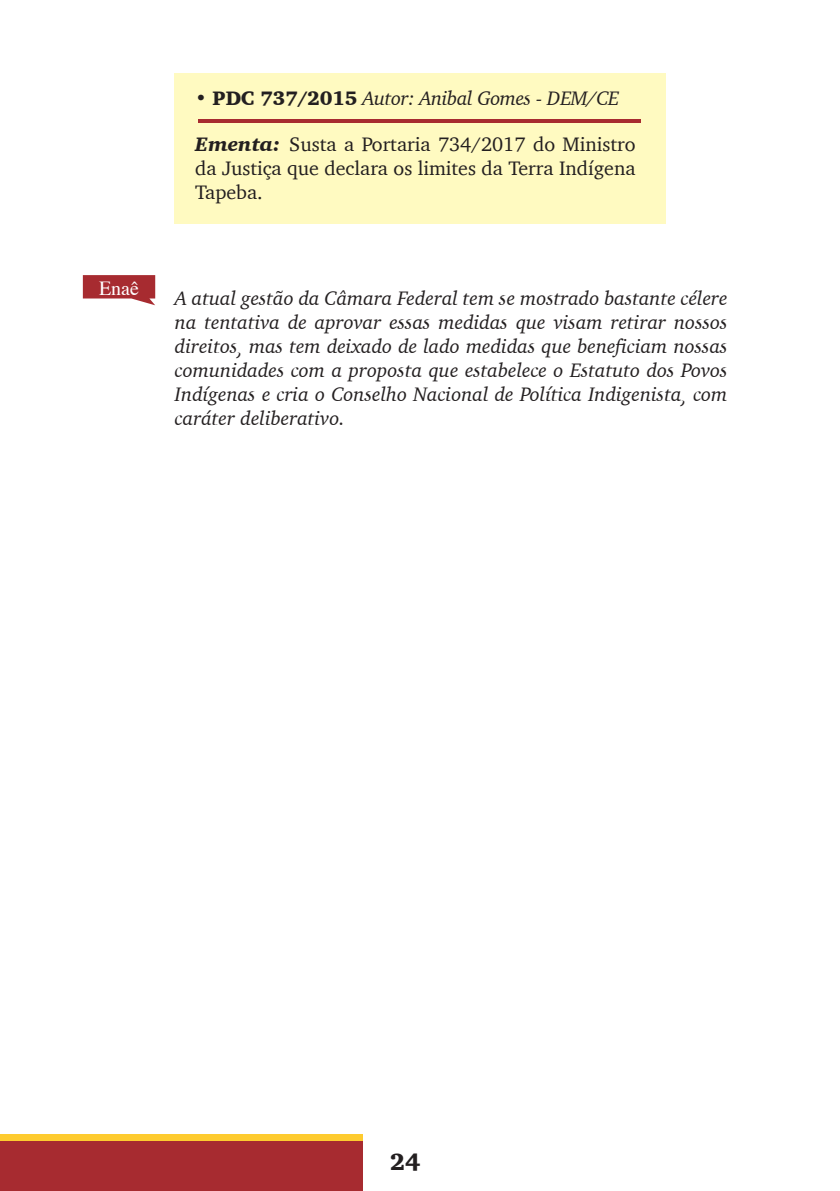
<style>
.page{position:relative;width:840px;height:1191px;background:#fff}
.page>*{position:absolute;margin:0;border:0;box-sizing:border-box;transform-origin:0 0}
.t1{font:900 24px "Charter";color:#231f20}
.t2{font:italic 20px/24px "Charter";color:#231f20;text-align:justify}
.t3{font:20px/24px "Charter";color:#231f20;text-align:justify}
.t4{font:italic 20px "Charter";letter-spacing:-.02em;color:#231f20}
.t5{font:20px "Times";color:#fff}
.s1{font-style:normal}
.s2{font-weight:900;font-style:normal}
.s3{font-weight:900;font-style:italic}
</style>
<div class="page">
<div style="left:0;top:1134px;width:363px;height:57px;background:#a72b30"></div>
<div style="left:0;top:1134px;width:363px;height:7px;background:#fecb2f"></div>
<div style="left:174px;top:74px;width:491px;height:150px;background:#fffac1"></div>
<hr style="left:199px;top:120px;width:441px;height:3px;background:#a72b30">
<svg style="left:83px;top:275px;width:72px;height:30px"></svg>
<div style="left:87px;top:279px;width:64px;height:18px;background:#a72b30"></div>
<hr style="left:839px;top:0;width:1px;height:141px;background:#a72b30">
<p class="t5" style="left:99px;top:269px;width:41px">Enaê</p>
<p class="t4" style="left:195px;top:81px;width:425px"><span class="s1">•</span> <span class="s2">PDC 737/2015</span> Autor: Anibal Gomes - DEM/CE</p>
<p class="t3" style="left:195px;top:132px;width:441px"><span class="s3">Ementa:</span> Susta a Portaria 734/2017 do Ministro da Justiça que declara os limites da Terra Indígena Tapeba.</p>
<p class="t2" style="left:175px;top:286px;width:554px">A atual gestão da Câmara Federal tem se mostrado bastante célere na tentativa de aprovar essas medidas que visam retirar nossos direitos, mas tem deixado de lado medidas que beneficiam nossas comunidades com a proposta que estabelece o Estatuto dos Povos Indígenas e cria o Conselho Nacional de Política Indigenista, com caráter deliberativo.</p>
<p class="t1" style="left:389px;top:1147px;width:32px">24</p>
</div>
